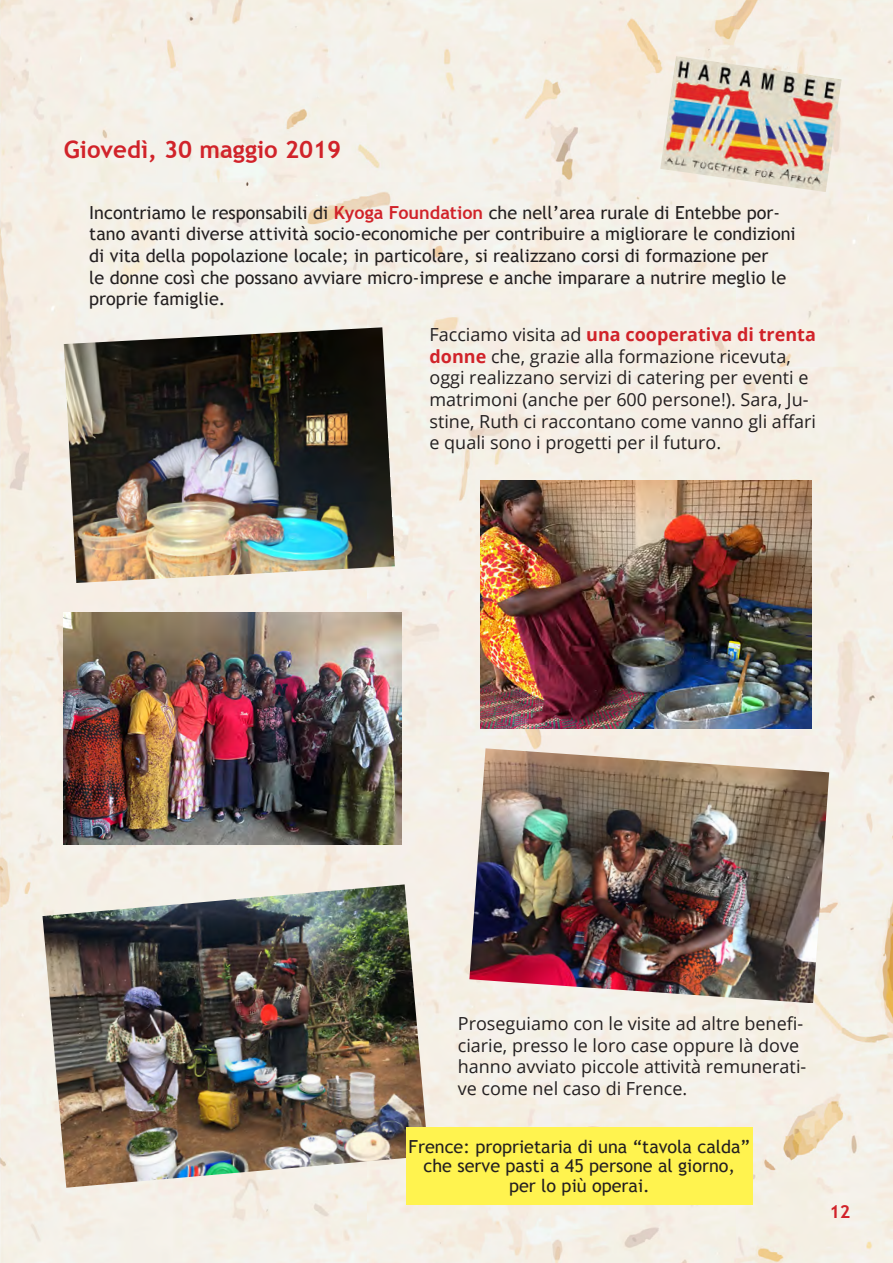
<style>
.page{position:relative;width:893px;height:1263px;background:#fff}
.page>*{position:absolute;margin:0;border:0;box-sizing:border-box;transform-origin:0 0}
.t1{font:700 24px "Trebuchet MS";color:#d1232a}
.t2{font:18px/21.6px "Trebuchet MS";color:#231f20}
.t3{font:18px/21.6px "Open Sans";color:#231f20}
.t4{font:700 18px "Trebuchet MS";color:#d1232a}
.s1{font-weight:700;color:#d1232a}
</style>
<div class="page">
<img style="left:0;top:0;width:893px;height:1263px">
<img style="left:660px;top:56px;width:182px;height:136px">
<img style="left:64px;top:327px;width:331px;height:256px">
<img style="left:43px;top:884px;width:385px;height:304px">
<img style="left:480px;top:480px;width:331px;height:249px">
<img style="left:64px;top:612px;width:338px;height:233px">
<img style="left:469px;top:748px;width:360px;height:255px">
<div style="left:406px;top:1127px;width:347px;height:78px;background:#fff34f"></div>
<p class="t1" style="left:64px;top:135px;width:279px">Giovedì, 30 maggio 2019</p>
<p class="t2" style="left:89px;top:202px;width:708px">Incontriamo le responsabili di <span class="s1">Kyoga Foundation</span> che nell’area rurale di Entebbe por&shy;tano avanti diverse attività socio-economiche per contribuire a migliorare le condizioni di vita della popolazione locale; in particolare, si realizzano corsi di formazione per<br>le donne così che possano avviare micro-imprese e anche imparare a nutrire meglio le proprie famiglie.</p>
<p class="t3" style="left:429px;top:323px;width:388px">Facciamo visita ad <span class="s1">una cooperativa di trenta donne</span> che, grazie alla formazione ricevuta, oggi realizzano servizi di catering per eventi e matrimoni (anche per 600 persone!). Sara, Ju&shy;stine, Ruth ci raccontano come vanno gli affari e quali sono i progetti per il futuro.</p>
<p class="t3" style="left:458px;top:1012px;width:350px">Proseguiamo con le visite ad altre benefi&shy;ciarie, presso le loro case oppure là dove hanno avviato piccole attività remunerati&shy;ve come nel caso di Frence.</p>
<p class="t2" style="left:409px;top:1136px;width:343px;line-height:19.8px;text-align:center">Frence: proprietaria di una “tavola calda” che serve pasti a 45 persone al giorno,</p>
<p class="t2" style="left:509px;top:1175px;width:142px">per lo più operai.</p>
<p class="t4" style="left:829px;top:1200px;width:23px">12</p>
</div>
